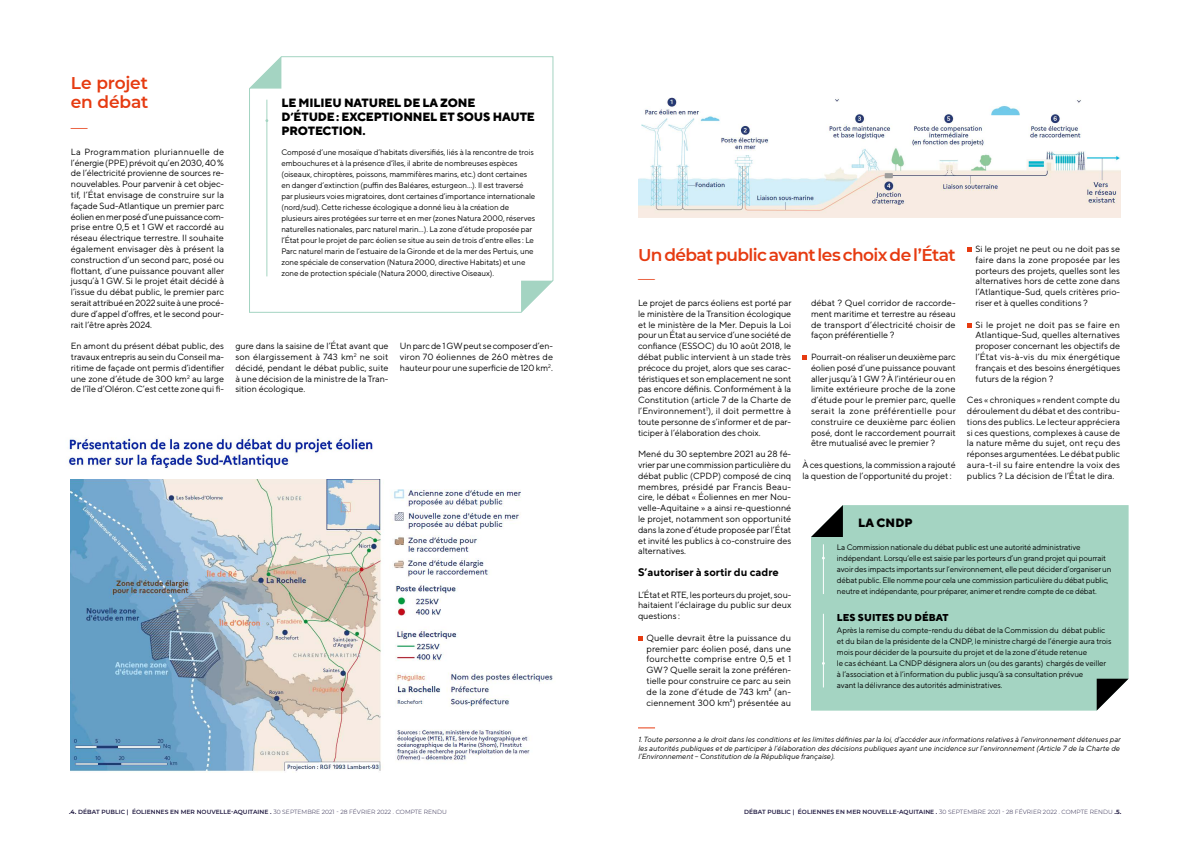
<style>
.page{position:relative;width:1191px;height:842px;background:#fff}
.page>*{position:absolute;margin:0;border:0;box-sizing:border-box;transform-origin:0 0}
.t1{font:600 17px "Montserrat";letter-spacing:-.035em;color:#e63b11}
.t2{font:600 17px/19px "Montserrat";letter-spacing:-.01em;color:#e63b11}
.t3{font:300 17px "Montserrat";color:#e63b11}
.t4{font:800 12px/14px "TT Norms Pro";letter-spacing:-.01em;color:#000}
.t5{font:700 11px "TT Norms Pro";letter-spacing:.005em;color:#000}
.t6{font:800 10px "TT Norms Pro";letter-spacing:.01em;color:#000}
.t7{font:9px/10.8px "TT Norms Pro";color:#000;text-align:justify}
.t8{font:8px/11px "TT Norms Pro";letter-spacing:-.01em;color:#000}
.t9{font:italic 7.5px/8.5px "TT Norms Pro";color:#000;text-align:justify}
.t10{font:600 6px "Montserrat";letter-spacing:.005em;color:#201a41}
.s1{font-weight:700}
.s2{font-weight:300}
</style>
<div class="page">
<svg style="left:638px;top:728px;width:17px;height:1px"></svg>
<svg style="left:638px;top:636px;width:4px;height:5px"></svg>
<svg style="left:802px;top:356px;width:5px;height:4px"></svg>
<svg style="left:967px;top:248px;width:4px;height:4px"></svg>
<svg style="left:967px;top:323px;width:4px;height:5px"></svg>
<img style="left:67px;top:438px;width:306px;height:31px">
<div style="left:811px;top:505px;width:317px;height:206px;background:#a4d4c2"></div>
<svg style="left:811px;top:505px;width:32px;height:32px"></svg>
<svg style="left:1096px;top:679px;width:32px;height:32px"></svg>
<hr style="left:823px;top:544px;width:1px;height:50px;background:#fff">
<hr style="left:823px;top:614px;width:1px;height:73px;background:#fff">
<svg style="left:249px;top:56px;width:305px;height:257px"></svg>
<svg style="left:249px;top:57px;width:32px;height:32px"></svg>
<svg style="left:521px;top:281px;width:32px;height:32px"></svg>
<hr style="left:267px;top:100px;width:1px;height:176px;background:#a4d4c2">
<img style="left:71px;top:480px;width:482px;height:293px">
<img style="left:638px;top:97px;width:482px;height:120px">
<h1 class="t2" style="left:71px;top:72px;width:79px">Le projet en débat</h1>
<h1 class="t3" style="left:71px;top:116px;width:18px">—</h1>
<p class="t7" style="left:71px;top:146px;width:155px">La Programmation pluriannuelle de l’énergie (PPE) prévoit qu’en 2030, 40% de l’électricité provienne de sources re&shy;nouvelables. Pour parvenir à cet objec&shy;tif, l’État envisage de construire sur la façade Sud-Atlantique un premier parc éolien en mer posé d’une puissance com&shy;prise entre 0,5 et 1 GW et raccordé au réseau électrique terrestre. Il souhaite également envisager dès à présent la construction d’un second parc, posé ou flottant, d’une puissance pouvant aller jusqu’à 1 GW. Si le projet était décidé à l’issue du débat public, le premier parc serait attribué en 2022 suite à une procé&shy;dure d’appel d’offres, et le second pour&shy;rait l’être après 2024.</p>
<p class="t7" style="left:71px;top:340px;width:155px">En amont du présent débat public, des travaux entrepris au sein du Conseil ma&shy;ritime de façade ont permis d’identifier une zone d’étude de 300 km<sup>2</sup> au large de l’île d’Oléron. C’est cette zone qui fi-</p>
<p class="t7" style="left:235px;top:340px;width:155px">gure dans la saisine de l’État avant que son élargissement à 743 km<sup>2</sup> ne soit décidé, pendant le débat public, suite à une décision de la ministre de la Tran&shy;sition écologique.</p>
<p class="t7" style="left:400px;top:340px;width:155px">Un parc de 1 GW peut se composer d’en&shy;viron 70 éoliennes de 260 mètres de hauteur pour une superficie de 120 km<sup>2</sup>.</p>
<h2 class="t4" style="left:281px;top:95px;width:255px">LE MILIEU NATUREL DE LA ZONE<br>D’ÉTUDE: EXCEPTIONNEL ET SOUS HAUTE<br>PROTECTION.</h2>
<p class="t8" style="left:281px;top:147px;width:255px">Composé d’une mosaïque d’habitats diversifiés, liés à la rencontre de trois embouchures et à la présence d’îles, il abrite de nombreuses espèces (oiseaux, chiroptères, poissons, mammifères marins, etc.) dont certaines en danger d’extinction (puffin des Baléares, esturgeon…). Il est traversé par plusieurs voies migratoires, dont certaines d’importance internationale (nord/sud). Cette richesse écologique a donné lieu à la création de plusieurs aires protégées sur terre et en mer (zones Natura 2000, réserves naturelles nationales, parc naturel marin…). La zone d’étude proposée par l’État pour le projet de parc éolien se situe au sein de trois d’entre elles : Le Parc naturel marin de l’estuaire de la Gironde et de la mer des Pertuis, une zone spéciale de conservation (Natura 2000, directive Habitats) et une zone de protection spéciale (Natura 2000, directive Oiseaux).</p>
<h1 class="t1" style="left:638px;top:243px;width:319px">Un débat public avant les choix de l’État</h1>
<h1 class="t3" style="left:638px;top:267px;width:18px">—</h1>
<p class="t7" style="left:975px;top:243px;width:146px">Si le projet ne peut ou ne doit pas se faire dans la zone proposée par les porteurs des projets, quelles sont les alternatives hors de cette zone dans l’Atlantique-Sud, quels critères prio&shy;riser et à quelles conditions ?</p>
<p class="t7" style="left:975px;top:319px;width:146px">Si le projet ne doit pas se faire en Atlantique-Sud, quelles alternatives proposer concernant les objectifs de l’État vis-à-vis du mix énergétique français et des besoins énergétiques futurs de la région ?</p>
<p class="t7" style="left:967px;top:394px;width:155px">Ces « chroniques » rendent compte du déroulement du débat et des contribu&shy;tions des publics. Le lecteur appréciera si ces questions, complexes à cause de la nature même du sujet, ont reçu des réponses argumentées. Le débat public aura-t-il su faire entendre la voix des publics ? La décision de l’État le dira.</p>
<p class="t7" style="left:811px;top:297px;width:146px">débat ? Quel corridor de raccorde&shy;ment maritime et terrestre au réseau de transport d’électricité choisir de façon préférentielle ?</p>
<p class="t7" style="left:811px;top:351px;width:146px">Pourrait-on réaliser un deuxième parc éolien posé d’une puissance pouvant aller jusqu’à 1 GW ? À l’intérieur ou en limite extérieure proche de la zone d’étude pour le premier parc, quelle serait la zone préférentielle pour construire ce deuxième parc éolien posé, dont le raccordement pourrait être mutualisé avec le premier ?</p>
<p class="t7" style="left:802px;top:459px;width:155px">À ces questions, la commission a rajouté la question de l’opportunité du projet :</p>
<p class="t7" style="left:638px;top:297px;width:155px">Le projet de parcs éoliens est porté par le ministère de la Transition écologique et le ministère de la Mer. Depuis la Loi pour un État au service d’une société de confiance (ESSOC) du 10 août 2018, le débat public intervient à un stade très précoce du projet, alors que ses carac&shy;téristiques et son emplacement ne sont pas encore définis. Conformément à la Constitution (article 7 de la Charte de l’Environnement<sup>1</sup>), il doit permettre à toute personne de s’informer et de par&shy;ticiper à l’élaboration des choix.</p>
<p class="t7" style="left:638px;top:448px;width:155px">Mené du 30 septembre 2021 au 28 fé&shy;vrier par une commission particulière du débat public (CPDP) composé de cinq membres, présidé par Francis Beau&shy;cire, le débat « Éoliennes en mer Nou&shy;velle-Aquitaine » a ainsi re-questionné le projet, notamment son opportunité dans la zone d’étude proposée par l’État et invité les publics à co-construire des alternatives.</p>
<p class="t5" style="left:638px;top:565px;width:142px">S’autoriser à sortir du cadre</p>
<p class="t7" style="left:638px;top:589px;width:155px">L’État et RTE, les porteurs du projet, sou&shy;haitaient l’éclairage du public sur deux questions :</p>
<p class="t7" style="left:646px;top:632px;width:146px">Quelle devrait être la puissance du premier parc éolien posé, dans une fourchette comprise entre 0,5 et 1<br>GW? Quelle serait la zone préféren&shy;tielle pour construire ce parc au sein de la zone d’étude de 743 km² (an&shy;ciennement 300 km²) présentée au</p>
<h2 class="t4" style="left:858px;top:515px;width:56px">LA CNDP</h2>
<p class="t8" style="left:837px;top:541px;width:276px">La Commission nationale du débat public est une autorité administrative indépendant. Lorsqu’elle est saisie par les porteurs d’un grand projet qui pourrait avoir des impacts importants sur l’environnement, elle peut décider d’organiser un débat public. Elle nomme pour cela une commission particulière du débat public, neutre et indépendante, pour préparer, animer et rendre compte de ce débat.</p>
<p class="t6" style="left:837px;top:611px;width:113px">LES SUITES DU DÉBAT</p>
<p class="t8" style="left:837px;top:624px;width:276px">Après la remise du compte-rendu du débat de la Commission du débat public et du bilan de la présidente de la CNDP, le ministre chargé de l’énergie aura trois mois pour décider de la poursuite du projet et de la zone d’étude retenue<br>le cas échéant. La CNDP désignera alors un (ou des garants) chargés de veiller à l’association et à l’information du public jusqu’à sa consultation prévue<br>avant la délivrance des autorités administratives.</p>
<p class="t9" style="left:638px;top:735px;width:484px">1. Toute personne a le droit dans les conditions et les limites définies par la loi, d’accéder aux informations relatives à l’environnement détenues par les autorités publiques et de participer à l’élaboration des décisions publiques ayant une incidence sur l’environnement (Article 7 de la Charte de l’Environnement – Constitution de la République française).</p>
<p class="t10" style="left:69px;top:807px;width:379px"><span class="s1">.4.</span> DÉBAT PUBLIC | ÉOLIENNES EN MER NOUVELLE-AQUITAINE . <span class="s2">30 SEPTEMBRE 2021 - 28 FÉVRIER 2022 . COMPTE RENDU</span></p>
<p class="t10" style="left:744px;top:807px;width:379px">DÉBAT PUBLIC | ÉOLIENNES EN MER NOUVELLE-AQUITAINE . <span class="s2">30 SEPTEMBRE 2021 - 28 FÉVRIER 2022 . COMPTE RENDU</span> <span class="s1">.5.</span></p>
</div>
